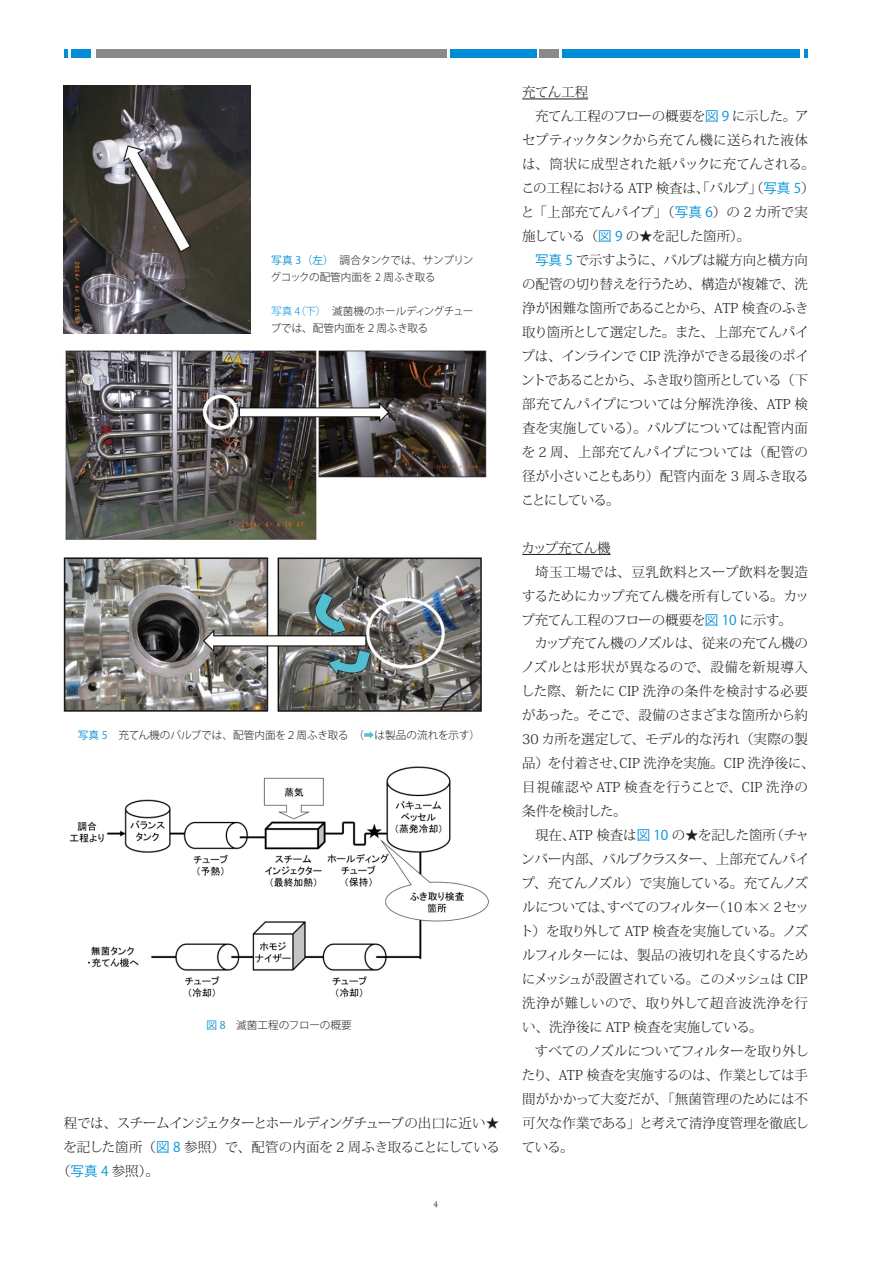
<style>
.page{position:relative;width:893px;height:1263px;background:#fff}
.page>*{position:absolute;margin:0;border:0;box-sizing:border-box;transform-origin:0 0}
.t1{font:300 13.5px "Koz Min Pro";letter-spacing:-.02em;color:#1f1e1d}
.t2{font:300 13.5px "Koz Min Pro";letter-spacing:-.04em;color:#1f1e1d}
.t3{font:300 13.5px "Koz Min Pro";letter-spacing:.005em;color:#1f1e1d}
.t4{font:300 13.5px "Koz Min Pro";letter-spacing:-.06em;color:#1f1e1d}
.t5{font:300 13.5px "Koz Min Pro";letter-spacing:-.05em;color:#1f1e1d}
.t6{font:300 13.5px "Koz Min Pro";color:#1f1e1d}
.t7{font:300 13.5px "Koz Min Pro";letter-spacing:-.085em;color:#1f1e1d}
.t8{font:300 13.5px "Koz Min Pro";letter-spacing:-.095em;color:#1f1e1d}
.t9{font:300 13.5px "Koz Min Pro";letter-spacing:.03em;color:#1f1e1d}
.t10{font:300 13.5px "Koz Min Pro";letter-spacing:.01em;color:#1f1e1d}
.t11{font:300 13.5px "Koz Min Pro";letter-spacing:.035em;color:#1f1e1d}
.t12{font:300 13.5px "Koz Min Pro";letter-spacing:.025em;color:#1f1e1d}
.t13{font:300 13.5px "Koz Min Pro";letter-spacing:.04em;color:#1f1e1d}
.t14{font:300 13.5px "Koz Min Pro";letter-spacing:-.105em;color:#1f1e1d}
.t15{font:300 10.65px/17px "Koz Go Pro";letter-spacing:-.015em;color:#1f1e1d}
.t16{font:300 10.65px/17px "Koz Go Pro";letter-spacing:-.04em;color:#1f1e1d}
.t17{font:9.6px "Arno Pro";color:#3e3a39}
.s1{font-weight:400;color:#0090d8}
.s2{color:#0090d8}
.s3{color:#54c0d0}
.s4{font-family:"Koz Go Pro";font-weight:400;color:#0090d8}
</style>
<div class="page">
<div style="left:96px;top:49px;width:350px;height:8px;background:#898989"></div>
<div style="left:540px;top:49px;width:19px;height:8px;background:#898989"></div>
<div style="left:450px;top:49px;width:87px;height:8px;background:#008cd6"></div>
<div style="left:72px;top:49px;width:19px;height:8px;background:#008cd6"></div>
<div style="left:563px;top:49px;width:237px;height:8px;background:#008cd6"></div>
<svg style="left:64px;top:49px;width:4px;height:8px"></svg>
<svg style="left:804px;top:49px;width:4px;height:8px"></svg>
<img style="left:64px;top:85px;width:186px;height:249px">
<img style="left:69px;top:766px;width:420px;height:232px">
<img style="left:65px;top:350px;width:422px;height:190px">
<img style="left:63px;top:557px;width:419px;height:155px">
<hr style="left:522px;top:99px;width:66px;height:1px;background:#1f1e1d">
<hr style="left:522px;top:554px;width:89px;height:1px;background:#1f1e1d">
<p class="t16" style="left:271px;top:251px;width:204px"><span class="s1">写真 3（左）</span>　調合タンクでは、サンプリングコックの配管内面を 2 周ふき取る</p>
<p class="t15" style="left:271px;top:302px;width:204px"><span class="s2">写真 4（下）</span>　滅菌機のホールディングチューブでは、配管内面を２周ふき取る</p>
<p class="t15" style="left:78px;top:727px;width:404px"><span class="s1">写真 5</span>　充てん機のバルブでは、配管内面を２周ふき取る　（<span class="s3">➡</span>は製品の流れを示す）</p>
<p class="t15" style="left:207px;top:1017px;width:147px"><span class="s1">図 8</span>　滅菌工程のフローの概要</p>
<p class="t2" style="left:64px;top:1113px;width:437px">程では、スチームインジェクターとホールディングチューブの出口に近い★</p>
<p class="t1" style="left:63px;top:1137px;width:438px">を記した箇所（<span class="s4">図 8</span> 参照）で、配管の内面を 2 周ふき取ることにしている</p>
<p class="t1" style="left:57px;top:1161px;width:103px">（<span class="s4">写真 4</span> 参照）。</p>
<p class="t17" style="left:434px;top:1198px;width:6px">4</p>
<p class="t1" style="left:522px;top:83px;width:67px">充てん工程</p>
<p class="t2" style="left:535px;top:107px;width:275px">充てん工程のフローの概要を<span class="s4">図 9</span> に示した。ア</p>
<p class="t1" style="left:522px;top:130px;width:287px">セプティックタンクから充てん機に送られた液体</p>
<p class="t1" style="left:522px;top:154px;width:294px">は、筒状に成型された紙パックに充てんされる。</p>
<p class="t1" style="left:521px;top:178px;width:295px">この工程における ATP 検査は、「バルブ」（<span class="s4">写真 5</span>）</p>
<p class="t1" style="left:521px;top:202px;width:289px">と「上部充てんパイプ」（<span class="s4">写真 6</span>）の 2 カ所で実</p>
<p class="t4" style="left:522px;top:226px;width:230px">施している（<span class="s4">図 9</span> の★を記した箇所）。</p>
<p class="t1" style="left:535px;top:250px;width:274px"><span class="s4">写真 5</span> で示すように、バルブは縦方向と横方向</p>
<p class="t1" style="left:522px;top:274px;width:287px">の配管の切り替えを行うため、構造が複雑で、洗</p>
<p class="t1" style="left:522px;top:298px;width:288px">浄が困難な箇所であることから、ATP 検査のふき</p>
<p class="t2" style="left:522px;top:322px;width:288px">取り箇所として選定した。また、上部充てんパイ</p>
<p class="t1" style="left:521px;top:346px;width:289px">プは、インラインで CIP 洗浄ができる最後のポイ</p>
<p class="t8" style="left:521px;top:370px;width:288px">ントであることから、ふき取り箇所としている（下</p>
<p class="t3" style="left:522px;top:394px;width:287px">部充てんパイプについては分解洗浄後、ATP 検</p>
<p class="t1" style="left:522px;top:418px;width:287px">査を実施している）。バルブについては配管内面</p>
<p class="t3" style="left:522px;top:442px;width:288px">を 2 周、上部充てんパイプについては（配管の</p>
<p class="t1" style="left:522px;top:466px;width:288px">径が小さいこともあり）配管内面を 3 周ふき取る</p>
<p class="t14" style="left:521px;top:490px;width:100px">ことにしている。</p>
<p class="t5" style="left:522px;top:538px;width:90px">カップ充てん機</p>
<p class="t13" style="left:535px;top:562px;width:274px">埼玉工場では、豆乳飲料とスープ飲料を製造</p>
<p class="t1" style="left:522px;top:586px;width:288px">するためにカップ充てん機を所有している。カッ</p>
<p class="t1" style="left:521px;top:610px;width:272px">プ充てん工程のフローの概要を<span class="s4">図 10</span> に示す。</p>
<p class="t1" style="left:534px;top:634px;width:275px">カップ充てん機のノズルは、従来の充てん機の</p>
<p class="t11" style="left:521px;top:658px;width:288px">ノズルとは形状が異なるので、設備を新規導入</p>
<p class="t10" style="left:521px;top:682px;width:288px">した際、新たに CIP 洗浄の条件を検討する必要</p>
<p class="t5" style="left:522px;top:706px;width:287px">があった。そこで、設備のさまざまな箇所から約</p>
<p class="t3" style="left:522px;top:730px;width:287px">30 カ所を選定して、モデル的な汚れ（実際の製</p>
<p class="t6" style="left:522px;top:754px;width:294px">品）を付着させ、CIP 洗浄を実施。CIP 洗浄後に、</p>
<p class="t9" style="left:522px;top:778px;width:288px">目視確認や ATP 検査を行うことで、CIP 洗浄の</p>
<p class="t1" style="left:522px;top:802px;width:106px">条件を検討した。</p>
<p class="t1" style="left:535px;top:826px;width:276px">現在、ATP 検査は<span class="s4">図 10</span> の★を記した箇所（チャ</p>
<p class="t1" style="left:521px;top:850px;width:289px">ンバー内部、バルブクラスター、上部充てんパイ</p>
<p class="t2" style="left:521px;top:874px;width:288px">プ、充てんノズル）で実施している。充てんノズ</p>
<p class="t4" style="left:522px;top:898px;width:288px">ルについては、すべてのフィルター（10 本× 2 セッ</p>
<p class="t2" style="left:520px;top:922px;width:289px">ト）を取り外して ATP 検査を実施している。ノズ</p>
<p class="t1" style="left:522px;top:946px;width:288px">ルフィルターには、製品の液切れを良くするため</p>
<p class="t7" style="left:522px;top:970px;width:287px">にメッシュが設置されている。このメッシュは CIP</p>
<p class="t12" style="left:522px;top:994px;width:287px">洗浄が難しいので、取り外して超音波洗浄を行</p>
<p class="t1" style="left:522px;top:1018px;width:242px">い、洗浄後に ATP 検査を実施している。</p>
<p class="t1" style="left:535px;top:1042px;width:275px">すべてのノズルについてフィルターを取り外し</p>
<p class="t1" style="left:522px;top:1066px;width:288px">たり、ATP 検査を実施するのは、作業としては手</p>
<p class="t1" style="left:522px;top:1090px;width:287px">間がかかって大変だが、「無菌管理のためには不</p>
<p class="t1" style="left:522px;top:1113px;width:288px">可欠な作業である」と考えて清浄度管理を徹底し</p>
<p class="t1" style="left:522px;top:1137px;width:53px">ている。</p>
</div>
